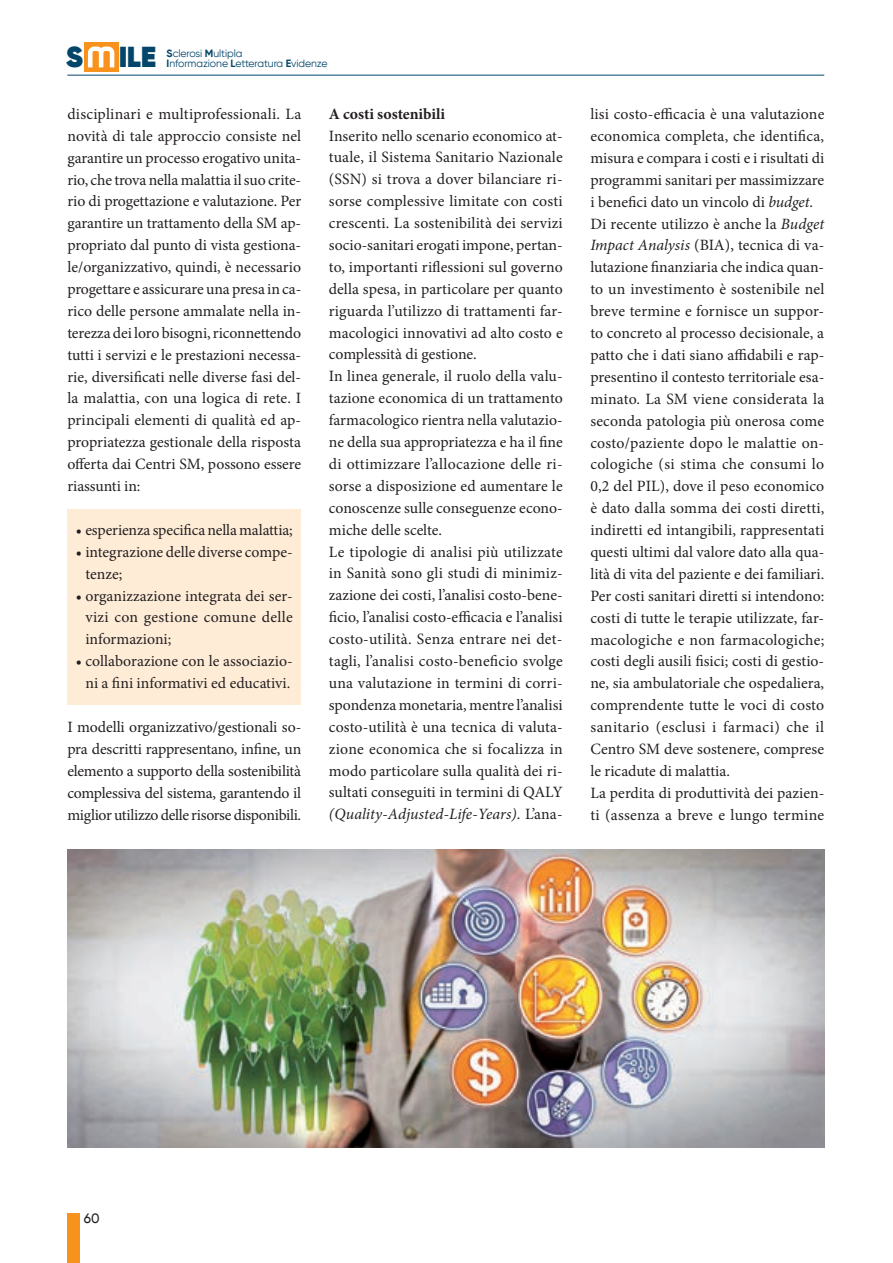
<style>
.page{position:relative;width:893px;height:1263px;background:#fff}
.page>*{position:absolute;margin:0;border:0;box-sizing:border-box;transform-origin:0 0}
.t1{font:800 28.8px "Gilroy";color:#04466a}
.t2{font:15.75px/21.9px "Minion Pro";letter-spacing:.005em;color:#231f20}
.t3{font:700 15.75px "Minion Pro";color:#231f20}
.t4{font:500 13.5px "Gilroy";color:#231f20}
.t5{font:10.5px "Gilroy";letter-spacing:-.01em;color:#04466a}
.s1{font-weight:700}
.s2{font-style:italic}
</style>
<div class="page">
<hr style="left:67px;top:75px;width:757px;height:1px;background:#04466a">
<div style="left:84px;top:43px;width:34px;height:29px;background:#f7931d"></div>
<svg style="left:87px;top:46px;width:28px;height:22px"></svg>
<div style="left:67px;top:1213px;width:13px;height:50px;background:#f7931d"></div>
<div style="left:67px;top:510px;width:234px;height:195px;background:#feecd7"></div>
<img style="left:67px;top:850px;width:757px;height:297px">
<h1 class="t1" style="left:66px;top:39px;width:92px">S ILE</h1>
<p class="t5" style="left:167px;top:47px;width:77px"><span class="s1">S</span>clerosi <span class="s1">M</span>ultipla</p>
<p class="t5" style="left:167px;top:57px;width:162px"><span class="s1">I</span>nformazione <span class="s1">L</span>etteratura <span class="s1">E</span>videnze</p>
<p class="t2" style="left:67px;top:103px;width:235px;text-align:justify">disciplinari e multiprofessionali. La novità di tale approccio consiste nel garantire un processo erogativo unita&shy;rio, che trova nella malattia il suo crite&shy;rio di progettazione e valutazione. Per garantire un trattamento della SM ap&shy;propriato dal punto di vista gestiona&shy;le/organizzativo, quindi, è necessario progettare e assicurare una presa in ca&shy;rico delle persone ammalate nella in&shy;terezza dei loro bisogni, riconnettendo tutti i servizi e le prestazioni necessa&shy;rie, diversificati nelle diverse fasi del&shy;la malattia, con una logica di rete. I principali elementi di qualità ed ap&shy;propriatezza gestionale della risposta offerta dai Centri SM, possono essere riassunti in:</p>
<p class="t2" style="left:76px;top:519px;width:218px">• esperienza specifica nella malattia;</p>
<p class="t2" style="left:85px;top:541px;width:209px;text-indent:-10px">• integrazione delle diverse compe&shy;tenze;</p>
<p class="t2" style="left:85px;top:585px;width:209px;text-align:justify;text-indent:-10px">• organizzazione integrata dei ser&shy;vizi con gestione comune delle informazioni;</p>
<p class="t2" style="left:76px;top:650px;width:218px;text-align:center">• collaborazione con le associazio&shy;ni a fini informativi ed educativi.</p>
<p class="t2" style="left:67px;top:716px;width:235px;text-align:justify">I modelli organizzativo/gestionali so&shy;pra descritti rappresentano, infine, un elemento a supporto della sostenibilità complessiva del sistema, garantendo il miglior utilizzo delle risorse disponibili.</p>
<p class="t3" style="left:329px;top:102px;width:118px">A costi sostenibili</p>
<p class="t2" style="left:329px;top:125px;width:235px">Inserito nello scenario economico at&shy;tuale, il Sistema Sanitario Nazionale (SSN) si trova a dover bilanciare ri&shy;sorse complessive limitate con costi crescenti. La sostenibilità dei servizi socio-sanitari erogati impone, pertan&shy;to, importanti riflessioni sul governo della spesa, in particolare per quanto riguarda l’utilizzo di trattamenti far&shy;macologici innovativi ad alto costo e complessità di gestione.<br>In linea generale, il ruolo della valu&shy;tazione economica di un trattamento farmacologico rientra nella valutazio&shy;ne della sua appropriatezza e ha il fine di ottimizzare l’allocazione delle ri&shy;sorse a disposizione ed aumentare le conoscenze sulle conseguenze econo&shy;miche delle scelte.<br>Le tipologie di analisi più utilizzate in Sanità sono gli studi di minimiz&shy;zazione dei costi, l’analisi costo-bene&shy;ficio, l’analisi costo-efficacia e l’analisi costo-utilità. Senza entrare nei det&shy;tagli, l’analisi costo-beneficio svolge una valutazione in termini di corri&shy;spondenza monetaria, mentre l’analisi costo-utilità è una tecnica di valuta&shy;zione economica che si focalizza in modo particolare sulla qualità dei ri&shy;sultati conseguiti in termini di QALY <span class="s2">(Quality-Adjusted-Life-Years)</span>. L’ana-</p>
<p class="t2" style="left:590px;top:103px;width:235px">lisi costo-efficacia è una valutazione economica completa, che identifica, misura e compara i costi e i risultati di programmi sanitari per massimizzare i benefici dato un vincolo di <span class="s2">budget</span>.<br>Di recente utilizzo è anche la <span class="s2">Budget Impact Analysis</span> (BIA), tecnica di va&shy;lutazione finanziaria che indica quan&shy;to un investimento è sostenibile nel breve termine e fornisce un suppor&shy;to concreto al processo decisionale, a patto che i dati siano affidabili e rap&shy;presentino il contesto territoriale esa&shy;minato. La SM viene considerata la seconda patologia più onerosa come costo/paziente dopo le malattie on&shy;cologiche (si stima che consumi lo 0,2 del PIL), dove il peso economico è dato dalla somma dei costi diretti, indiretti ed intangibili, rappresentati questi ultimi dal valore dato alla qua&shy;lità di vita del paziente e dei familiari.<br>Per costi sanitari diretti si intendono: costi di tutte le terapie utilizzate, far&shy;macologiche e non farmacologiche; costi degli ausili fisici; costi di gestio&shy;ne, sia ambulatoriale che ospedaliera, comprendente tutte le voci di costo sanitario (esclusi i farmaci) che il Centro SM deve sostenere, comprese le ricadute di malattia.<br>La perdita di produttività dei pazien&shy;ti (assenza a breve e lungo termine</p>
<p class="t4" style="left:84px;top:1210px;width:17px">60</p>
</div>
